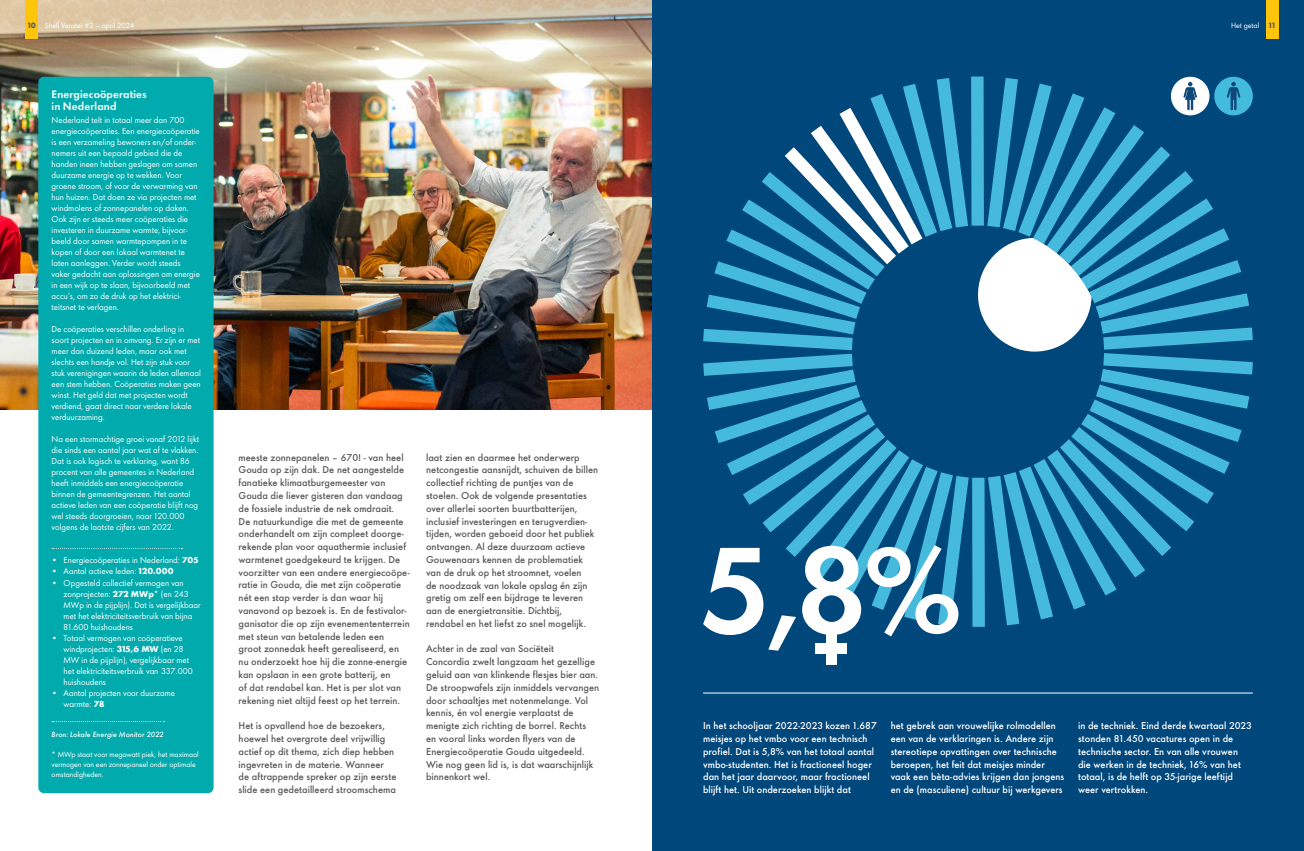
<style>
.page{position:relative;width:1304px;height:851px;background:#fff}
.page>*{position:absolute;margin:0;border:0;box-sizing:border-box;transform-origin:0 0}
.t1{font:800 10px/12.2px "Shell";letter-spacing:.01em;color:#fff}
.t2{font:500 9.2px/12.8px "Shell";color:#58595b}
.t3{font:500 9.2px/12.8px "Shell";color:#fff}
.t4{font:8px/11px "Shell";color:#fff}
.t5{font:7px/10px "Shell";color:#fff}
.t6{font:italic 500 7px "Shell";color:#fff}
.t7{font:700 7px "Shell";color:#58595b}
.s1{font-weight:700;color:#58595b}
.s2{font-weight:700}
</style>
<div class="page">
<img style="left:0;top:0;width:652px;height:409px">
<div style="left:652px;top:0;width:652px;height:850px;background:#00477b"></div>
<hr style="left:703px;top:692px;width:550px;height:1px;background:#fff">
<div style="left:826px;top:632px;width:11px;height:32px;background:#fff"></div>
<div style="left:816px;top:643px;width:31px;height:11px;background:#fff"></div>
<svg style="left:703px;top:76px;width:550px;height:574px"></svg>
<div style="left:38px;top:77px;width:176px;height:716px;background:#00aaad;border-radius:6px"></div>
<svg style="left:52px;top:548px;width:131px;height:1px"></svg>
<svg style="left:52px;top:721px;width:112px;height:1px"></svg>
<div style="left:26px;top:0;width:12px;height:38px;background:#ffc40c"></div>
<div style="left:1266px;top:0;width:12px;height:38px;background:#ffc40c"></div>
<p class="t5" style="left:28px;top:20px;width:108px"><span class="s1">10</span> Shell Venster #2 — april 2024</p>
<p class="t5" style="left:1231px;top:20px;width:30px">Het getal</p>
<p class="t7" style="left:1269px;top:20px;width:8px">11</p>
<p class="t1" style="left:52px;top:87px;width:97px">Energiecoöperaties in Nederland</p>
<p class="t4" style="left:52px;top:114px;width:150px">Nederland telt in totaal meer dan 700 energiecoöperaties. Een energiecoöperatie is een verzameling bewoners en/of onder&shy;nemers uit een bepaald gebied die de handen ineen hebben geslagen om samen duurzame energie op te wekken. Voor groene stroom, of voor de verwarming van hun huizen. Dat doen ze via projecten met windmolens of zonnepanelen op daken.<br>Ook zijn er steeds meer coöperaties die investeren in duurzame warmte, bijvoor&shy;beeld door samen warmtepompen in te kopen of door een lokaal warmtenet te laten aanleggen. Verder wordt steeds vaker gedacht aan oplossingen om energie in een wijk op te slaan, bijvoorbeeld met accu’s, om zo de druk op het elektrici&shy;teitsnet te verlagen.</p>
<p class="t4" style="left:52px;top:323px;width:151px">De coöperaties verschillen onderling in soort projecten en in omvang. Er zijn er met meer dan duizend leden, maar ook met slechts een handje vol. Het zijn stuk voor stuk verenigingen waarin de leden allemaal een stem hebben. Coöperaties maken geen winst. Het geld dat met projecten wordt verdiend, gaat direct naar verdere lokale verduurzaming.</p>
<p class="t4" style="left:52px;top:433px;width:149px">Na een stormachtige groei vanaf 2012 lijkt die sinds een aantal jaar wat af te vlakken.<br>Dat is ook logisch te verklaring, want 86 procent van alle gemeentes in Nederland heeft inmiddels een energiecoöperatie binnen de gemeentegrenzen. Het aantal actieve leden van een coöperatie blijft nog wel steeds doorgroeien, naar 120.000 volgens de laatste cijfers van 2022.</p>
<p class="t4" style="left:52px;top:554px;width:148px">• Energiecoöperaties in Nederland: <span class="s2">705</span></p>
<p class="t4" style="left:52px;top:565px;width:123px">• Aantal actieve leden: <span class="s2">120.000</span></p>
<p class="t4" style="left:64px;top:576px;width:139px;text-indent:-12px">• Opgesteld collectief vermogen van zonprojecten: <span class="s2">272 MWp</span>* (en 243<br>MWp in de pijplijn). Dat is vergelijkbaar met het elektriciteitsverbruik van bijna 81.600 huishoudens</p>
<p class="t4" style="left:64px;top:631px;width:131px;text-indent:-12px">• Totaal vermogen van coöperatieve windprojecten: <span class="s2">315,6 MW</span> (en 28<br>MW in de pijplijn), vergelijkbaar met het elektriciteitsverbruik van 337.000 huishoudens</p>
<p class="t4" style="left:64px;top:686px;width:113px;text-indent:-12px">• Aantal projecten voor duurzame warmte: <span class="s2">78</span></p>
<p class="t6" style="left:52px;top:728px;width:114px">Bron: Lokale Energie Monitor 2022</p>
<p class="t5" style="left:52px;top:748px;width:149px">* MWp staat voor megawatt piek, het maximaal vermogen van een zonnepaneel onder optimale omstandigheden.</p>
<p class="t2" style="left:239px;top:449px;width:173px">meeste zonnepanelen – 670! - van heel Gouda op zijn dak. De net aangestelde fanatieke klimaatburgemeester van Gouda die liever gisteren dan vandaag de fossiele industrie de nek omdraait.<br>De natuurkundige die met de gemeente onderhandelt om zijn compleet doorge&shy;rekende plan voor aquathermie inclusief warmtenet goedgekeurd te krijgen. De voorzitter van een andere energiecoöpe&shy;ratie in Gouda, die met zijn coöperatie nét een stap verder is dan waar hij vanavond op bezoek is. En de festivalor&shy;ganisator die op zijn evenemententerrein met steun van betalende leden een<br>groot zonnedak heeft gerealiseerd, en nu onderzoekt hoe hij die zonne-energie kan opslaan in een grote batterij, en<br>of dat rendabel kan. Het is per slot van rekening niet altijd feest op het terrein.</p>
<p class="t2" style="left:239px;top:718px;width:159px">Het is opvallend hoe de bezoekers, hoewel het overgrote deel vrijwillig actief op dit thema, zich diep hebben ingevreten in de materie. Wanneer de aftrappende spreker op zijn eerste slide een gedetailleerd stroomschema</p>
<p class="t2" style="left:426px;top:450px;width:174px">laat zien en daarmee het onderwerp netcongestie aansnijdt, schuiven de billen collectief richting de puntjes van de stoelen. Ook de volgende presentaties over allerlei soorten buurtbatterijen, inclusief investeringen en terugverdien&shy;tijden, worden geboeid door het publiek ontvangen. Al deze duurzaam actieve Gouwenaars kennen de problematiek van de druk op het stroomnet, voelen<br>de noodzaak van lokale opslag én zijn gretig om zelf een bijdrage te leveren aan de energietransitie. Dichtbij, rendabel en het liefst zo snel mogelijk.</p>
<p class="t2" style="left:426px;top:641px;width:175px">Achter in de zaal van Sociëteit Concordia zwelt langzaam het gezellige geluid aan van klinkende flesjes bier aan.<br>De stroopwafels zijn inmiddels vervangen door schaaltjes met notenmelange. Vol kennis, én vol energie verplaatst de menigte zich richting de borrel. Rechts<br>en vooral links worden flyers van de Energiecoöperatie Gouda uitgedeeld.<br>Wie nog geen lid is, is dat waarschijnlijk binnenkort wel.</p>
<p class="t3" style="left:703px;top:718px;width:175px">In het schooljaar 2022-2023 kozen 1.687 meisjes op het vmbo voor een technisch profiel. Dat is 5,8% van het totaal aantal vmbo-studenten. Het is fractioneel hoger dan het jaar daarvoor, maar fractioneel blijft het. Uit onderzoeken blijkt dat</p>
<p class="t3" style="left:891px;top:718px;width:175px">het gebrek aan vrouwelijke rolmodellen een van de verklaringen is. Andere zijn stereotiepe opvattingen over technische beroepen, het feit dat meisjes minder vaak een bèta-advies krijgen dan jongens en de (masculiene) cultuur bij werkgevers</p>
<p class="t3" style="left:1078px;top:718px;width:175px">in de techniek. Eind derde kwartaal 2023 stonden 81.450 vacatures open in de technische sector. En van alle vrouwen die werken in de techniek, 16% van het totaal, is de helft op 35-jarige leeftijd weer vertrokken.</p>
</div>
